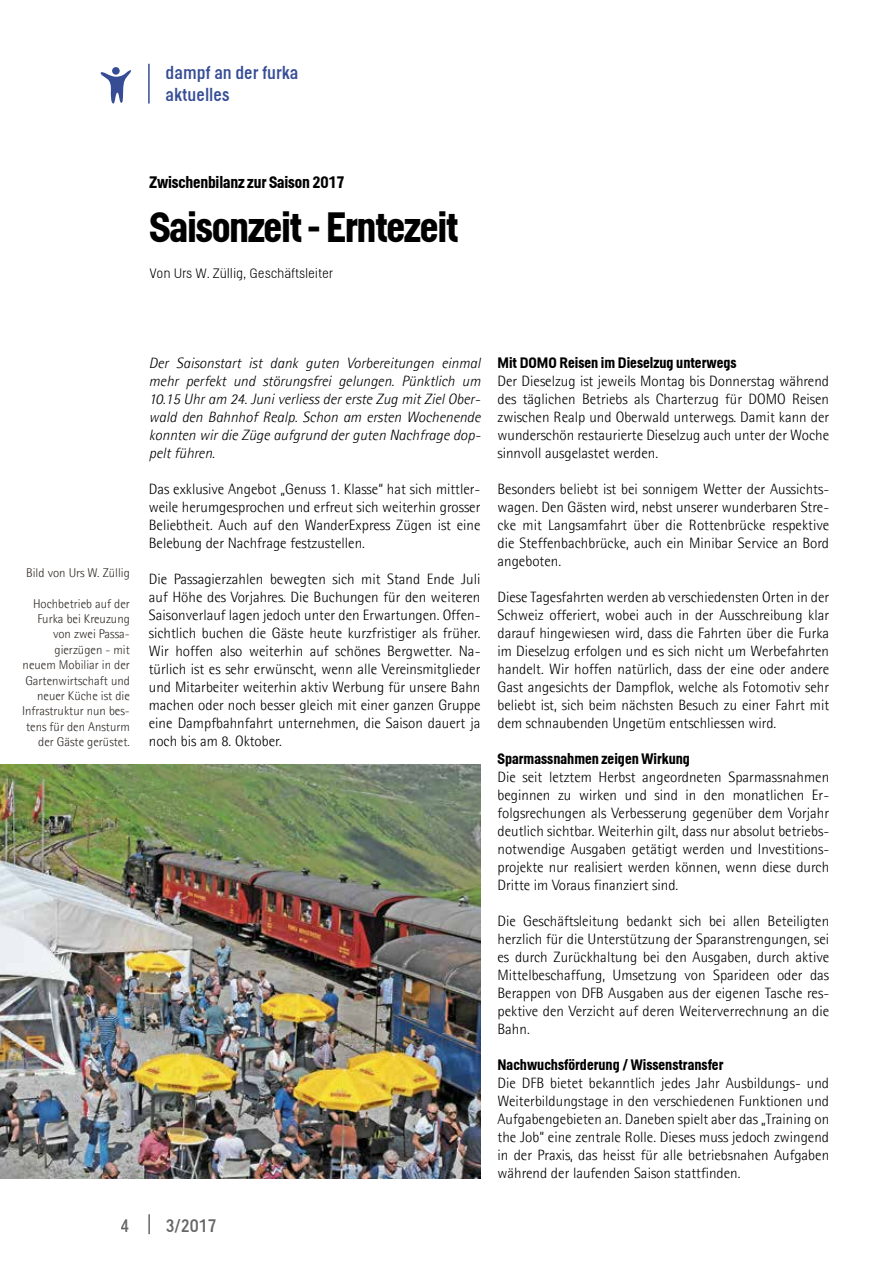
<style>
.page{position:relative;width:893px;height:1263px;background:#fff}
.page>*{position:absolute;margin:0;border:0;box-sizing:border-box;transform-origin:0 0}
.t1{font:700 42px "Helsinki";letter-spacing:-.03em;color:#000}
.t2{font:18px/21.6px "Helsinki";color:#364d95}
.t3{font:18px "Helsinki";color:#000}
.t4{font:700 16.5px "Helsinki";letter-spacing:-.01em;color:#000}
.t5{font:300 15px/18px "Agfa Rotis Semisans";color:#000;text-align:justify}
.t6{font:italic 300 15px/18px "Agfa Rotis Semisans";color:#000;text-align:justify}
.t7{font:700 15px "Helsinki";color:#000}
.t8{font:300 13.5px "Helsinki";letter-spacing:-.01em;color:#000}
.t9{font:300 12.75px/15.5px "Agfa Rotis Semisans";color:#2e2925;text-align:right}
</style>
<div class="page">
<svg style="left:100px;top:67px;width:32px;height:37px"></svg>
<hr style="left:148px;top:64px;width:2px;height:40px;background:#364d95">
<hr style="left:148px;top:1214px;width:2px;height:20px;background:#000">
<img style="left:0;top:764px;width:480px;height:414px">
<p class="t2" style="left:166px;top:61px;width:134px">dampf an der furka aktuelles</p>
<p class="t4" style="left:150px;top:172px;width:197px">Zwischenbilanz zur Saison 2017</p>
<h1 class="t1" style="left:150px;top:202px;width:311px">Saisonzeit - Erntezeit</h1>
<p class="t8" style="left:150px;top:265px;width:185px">Von Urs W. Züllig, Geschäftsleiter</p>
<p class="t9" style="left:26px;top:565px;width:105px">Bild von Urs W. Züllig</p>
<p class="t9" style="left:22px;top:596px;width:109px">Hochbetrieb auf der<br>Furka bei Kreuzung von zwei Passa&shy;gierzügen - mit neuem Mobiliar in der<br>Gartenwirtschaft und neuer Küche ist die<br>Infrastruktur nun bes&shy;tens für den Ansturm der Gäste gerüstet.</p>
<p class="t6" style="left:149px;top:354px;width:333px">Der Saisonstart ist dank guten Vorbereitungen einmal mehr perfekt und störungsfrei gelungen. Pünktlich um 10.15 Uhr am 24. Juni verliess der erste Zug mit Ziel Ober&shy;wald den Bahnhof Realp. Schon am ersten Wochenende konnten wir die Züge aufgrund der guten Nachfrage dop&shy;pelt führen.</p>
<p class="t5" style="left:149px;top:480px;width:333px">Das exklusive Angebot „Genuss 1. Klasse“ hat sich mittler&shy;weile herumgesprochen und erfreut sich weiterhin grosser Beliebtheit. Auch auf den WanderExpress Zügen ist eine Belebung der Nachfrage festzustellen.</p>
<p class="t5" style="left:149px;top:570px;width:333px">Die Passagierzahlen bewegten sich mit Stand Ende Juli auf Höhe des Vorjahres. Die Buchungen für den weiteren Saisonverlauf lagen jedoch unter den Erwartungen. Offen&shy;sichtlich buchen die Gäste heute kurzfristiger als früher.<br>Wir hoffen also weiterhin auf schönes Bergwetter. Na&shy;türlich ist es sehr erwünscht, wenn alle Vereinsmitglieder und Mitarbeiter weiterhin aktiv Werbung für unsere Bahn machen oder noch besser gleich mit einer ganzen Gruppe eine Dampfbahnfahrt unternehmen, die Saison dauert ja noch bis am 8. Oktober.</p>
<p class="t3" style="left:121px;top:1215px;width:10px">4</p>
<p class="t3" style="left:165px;top:1215px;width:53px">3/2017</p>
<p class="t7" style="left:497px;top:354px;width:241px">Mit DOMO Reisen im Dieselzug unterwegs</p>
<p class="t5" style="left:497px;top:372px;width:333px">Der Dieselzug ist jeweils Montag bis Donnerstag während des täglichen Betriebs als Charterzug für DOMO Reisen zwischen Realp und Oberwald unterwegs. Damit kann der wunderschön restaurierte Dieselzug auch unter der Woche sinnvoll ausgelastet werden.</p>
<p class="t5" style="left:497px;top:480px;width:333px">Besonders beliebt ist bei sonnigem Wetter der Aussichts&shy;wagen. Den Gästen wird, nebst unserer wunderbaren Stre&shy;cke mit Langsamfahrt über die Rottenbrücke respektive die Steffenbachbrücke, auch ein Minibar Service an Bord angeboten.</p>
<p class="t5" style="left:497px;top:588px;width:333px">Diese Tagesfahrten werden ab verschiedensten Orten in der Schweiz offeriert, wobei auch in der Ausschreibung klar darauf hingewiesen wird, dass die Fahrten über die Furka im Dieselzug erfolgen und es sich nicht um Werbefahrten handelt. Wir hoffen natürlich, dass der eine oder andere Gast angesichts der Dampflok, welche als Fotomotiv sehr beliebt ist, sich beim nächsten Besuch zu einer Fahrt mit dem schnaubenden Ungetüm entschliessen wird.</p>
<p class="t7" style="left:497px;top:750px;width:194px">Sparmassnahmen zeigen Wirkung</p>
<p class="t5" style="left:497px;top:768px;width:333px">Die seit letztem Herbst angeordneten Sparmassnahmen beginnen zu wirken und sind in den monatlichen Er&shy;folgsrechungen als Verbesserung gegenüber dem Vorjahr deutlich sichtbar. Weiterhin gilt, dass nur absolut betriebs&shy;notwendige Ausgaben getätigt werden und Investitions&shy;projekte nur realisiert werden können, wenn diese durch Dritte im Voraus finanziert sind.</p>
<p class="t5" style="left:497px;top:912px;width:333px">Die Geschäftsleitung bedankt sich bei allen Beteiligten herzlich für die Unterstützung der Sparanstrengungen, sei es durch Zurückhaltung bei den Ausgaben, durch aktive Mittelbeschaffung, Umsetzung von Sparideen oder das Berappen von DFB Ausgaben aus der eigenen Tasche res&shy;pektive den Verzicht auf deren Weiterverrechnung an die Bahn.</p>
<p class="t7" style="left:497px;top:1056px;width:227px">Nachwuchsförderung / Wissenstransfer</p>
<p class="t5" style="left:497px;top:1074px;width:333px">Die DFB bietet bekanntlich jedes Jahr Ausbildungs- und Weiterbildungstage in den verschiedenen Funktionen und Aufgabengebieten an. Daneben spielt aber das „Training on the Job“ eine zentrale Rolle. Dieses muss jedoch zwingend in der Praxis, das heisst für alle betriebsnahen Aufgaben während der laufenden Saison stattfinden.</p>
</div>
